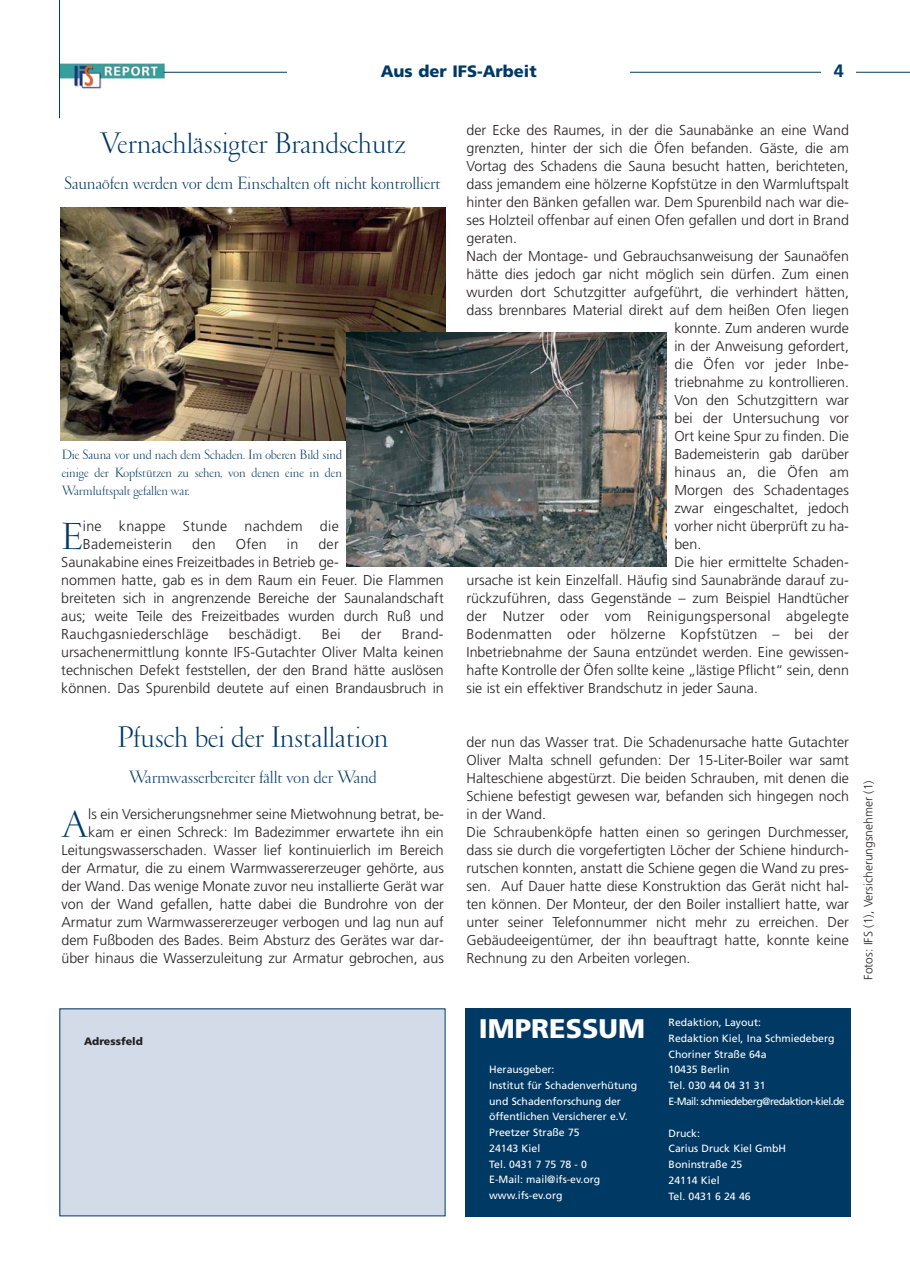
<style>
.page{position:relative;width:910px;height:1280px;background:#fff}
.page>*{position:absolute;margin:0;border:0;box-sizing:border-box;transform-origin:0 0}
.t1{font:300 37.95px "Garamond";color:#003964}
.t2{font:300 30px "Garamond";color:#003964}
.t3{font:900 27px "Frutiger";color:#fff}
.t4{font:300 18px "Garamond";color:#003964}
.t5{font:700 18px "Frutiger";color:#003964}
.t6{font:900 16.5px "Frutiger";color:#003964}
.t7{font:300 14.25px/18px "Frutiger";color:#231f20}
.t8{font:300 14.25px/18px "Frutiger";letter-spacing:.02em;color:#231f20}
.t9{font:300 13.5px/18px "Garamond";color:#003964;text-align:justify}
.t10{font:300 12px "Frutiger";color:#231f20}
.t11{font:900 10.65px "Frutiger";color:#231f20}
.t12{font:10.5px/15.8px "Frutiger";color:#fff}
</style>
<div class="page">
<div style="left:465px;top:1008px;width:385px;height:208px;background:#003964"></div>
<div style="left:60px;top:1009px;width:385px;height:207px;background:#d3dbe8"></div>
<img style="left:60px;top:63px;width:104px;height:27px">
<hr style="left:164px;top:72px;width:746px;height:1px;background:#003964">
<div style="left:822px;top:62px;width:34px;height:27px;background:#fff"></div>
<hr style="left:59px;top:0;width:1px;height:118px;background:#003964">
<div style="left:287px;top:63px;width:343px;height:21px;background:#fff"></div>
<img style="left:61px;top:208px;width:385px;height:232px">
<img style="left:346px;top:333px;width:321px;height:233px">
<p class="t6" style="left:381px;top:65px;width:157px">Aus der IFS-Arbeit</p>
<p class="t5" style="left:834px;top:64px;width:12px">4</p>
<p class="t2" style="left:100px;top:131px;width:307px">Vernachlässigter Brandschutz</p>
<p class="t4" style="left:64px;top:176px;width:378px">Saunaöfen werden vor dem Einschalten oft nicht kontrolliert</p>
<p class="t9" style="left:62px;top:447px;width:282px">Die Sauna vor und nach dem Schaden. Im oberen Bild sind einige der Kopfstützen zu sehen, von denen eine in den Warmluftspalt gefallen war.</p>
<p class="t1" style="left:61px;top:521px;width:23px">E</p>
<p class="t8" style="left:83px;top:518px;width:257px">ine knappe Stunde nachdem die<br>Bademeisterin</p>
<p class="t7" style="left:192px;top:536px;width:25px">den</p>
<p class="t7" style="left:236px;top:536px;width:33px">Ofen</p>
<p class="t7" style="left:287px;top:536px;width:13px">in</p>
<p class="t7" style="left:61px;top:536px;width:384px;text-indent:257px">der<br>Saunakabine eines Freizeitbades in Betrieb ge-<br>nommen hatte, gab es in dem Raum ein Feuer. Die Flammen breiteten sich in angrenzende Bereiche der Saunalandschaft aus; weite Teile des Freizeitbades wurden durch Ruß und Rauchgasniederschläge</p>
<p class="t7" style="left:61px;top:626px;width:384px;text-align:justify;text-indent:340px">Brand&shy;ursachenermittlung konnte IFS-Gutachter Oliver Malta keinen technischen Defekt feststellen, der den Brand hätte auslösen können. Das Spurenbild deutete auf einen Brandausbruch in</p>
<p class="t8" style="left:229px;top:626px;width:74px">beschädigt.</p>
<p class="t7" style="left:322px;top:626px;width:20px">Bei</p>
<p class="t7" style="left:361px;top:626px;width:22px">der</p>
<p class="t2" style="left:117px;top:725px;width:273px">Pfusch bei der Installation</p>
<p class="t4" style="left:129px;top:770px;width:250px">Warmwasserbereiter fällt von der Wand</p>
<p class="t7" style="left:61px;top:806px;width:384px;text-align:right">ls ein Versicherungsnehmer seine Mietwohnung betrat, be&shy;kam er einen Schreck: Im Badezimmer erwartete ihn ein Leitungswasserschaden. Wasser lief kontinuierlich im Bereich der Armatur, die zu einem Warmwassererzeuger gehörte, aus der Wand. Das wenige Monate zuvor neu installierte Gerät war von der Wand gefallen, hatte dabei die Bundrohre von der Armatur zum Warmwassererzeuger verbogen und lag nun auf dem Fußboden des Bades. Beim Absturz des Gerätes war dar&shy;über hinaus die Wasserzuleitung zur Armatur gebrochen, aus</p>
<p class="t1" style="left:61px;top:809px;width:28px">A</p>
<p class="t11" style="left:84px;top:1037px;width:60px">Adressfeld</p>
<p class="t7" style="left:466px;top:122px;width:384px">der Ecke des Raumes, in der die Saunabänke an eine Wand</p>
<p class="t7" style="left:466px;top:140px;width:384px">grenzten, hinter der sich die Öfen befanden. Gäste, die am</p>
<p class="t7" style="left:466px;top:158px;width:384px">Vortag des Schadens die Sauna besucht hatten, berichteten,</p>
<p class="t7" style="left:466px;top:176px;width:384px">dass jemandem eine hölzerne Kopfstütze in den Warmluftspalt</p>
<p class="t7" style="left:466px;top:194px;width:384px">hinter den Bänken gefallen war. Dem Spurenbild nach war die-</p>
<p class="t7" style="left:466px;top:212px;width:384px">ses Holzteil offenbar auf einen Ofen gefallen und dort in Brand</p>
<p class="t7" style="left:466px;top:230px;width:52px">geraten.</p>
<p class="t7" style="left:466px;top:248px;width:384px">Nach der Montage- und Gebrauchsanweisung der Saunaöfen</p>
<p class="t7" style="left:466px;top:266px;width:384px">hätte dies jedoch gar nicht möglich sein dürfen. Zum einen</p>
<p class="t7" style="left:466px;top:284px;width:384px">wurden dort Schutzgitter aufgeführt, die verhindert hätten,</p>
<p class="t7" style="left:466px;top:302px;width:384px">dass brennbares Material direkt auf dem heißen Ofen liegen</p>
<p class="t7" style="left:674px;top:320px;width:176px">konnte. Zum anderen wurde</p>
<p class="t7" style="left:674px;top:338px;width:176px">in der Anweisung gefordert,</p>
<p class="t8" style="left:674px;top:356px;width:176px">die Öfen vor jeder Inbe-</p>
<p class="t7" style="left:674px;top:374px;width:176px">triebnahme zu kontrollieren.</p>
<p class="t7" style="left:674px;top:392px;width:176px">Von den Schutzgittern war</p>
<p class="t7" style="left:674px;top:410px;width:176px">bei der Untersuchung vor</p>
<p class="t7" style="left:674px;top:428px;width:176px">Ort keine Spur zu finden. Die</p>
<p class="t7" style="left:674px;top:446px;width:176px">Bademeisterin gab darüber</p>
<p class="t8" style="left:674px;top:464px;width:176px">hinaus an, die Öfen am</p>
<p class="t7" style="left:674px;top:482px;width:176px">Morgen des Schadentages</p>
<p class="t7" style="left:674px;top:500px;width:176px">zwar eingeschaltet, jedoch</p>
<p class="t7" style="left:674px;top:518px;width:176px">vorher nicht überprüft zu ha-</p>
<p class="t7" style="left:674px;top:536px;width:28px">ben.</p>
<p class="t7" style="left:674px;top:554px;width:176px">Die hier ermittelte Schaden-</p>
<p class="t7" style="left:466px;top:572px;width:384px">ursache ist kein Einzelfall. Häufig sind Saunabrände darauf zu-</p>
<p class="t7" style="left:466px;top:590px;width:384px">rückzuführen, dass Gegenstände – zum Beispiel Handtücher</p>
<p class="t8" style="left:466px;top:608px;width:384px">der Nutzer oder vom Reinigungspersonal abgelegte</p>
<p class="t8" style="left:466px;top:626px;width:384px">Bodenmatten oder hölzerne Kopfstützen – bei der</p>
<p class="t7" style="left:466px;top:644px;width:384px">Inbetriebnahme der Sauna entzündet werden. Eine gewissen-</p>
<p class="t7" style="left:466px;top:662px;width:384px">hafte Kontrolle der Öfen sollte keine „lästige Pflicht“ sein, denn</p>
<p class="t7" style="left:466px;top:680px;width:293px">sie ist ein effektiver Brandschutz in jeder Sauna.</p>
<p class="t7" style="left:466px;top:734px;width:384px">der nun das Wasser trat. Die Schadenursache hatte Gutachter Oliver Malta schnell gefunden: Der 15-Liter-Boiler war samt Halteschiene abgestürzt. Die beiden Schrauben, mit denen die Schiene befestigt gewesen war, befanden sich hingegen noch in der Wand.<br>Die Schraubenköpfe hatten einen so geringen Durchmesser, dass sie durch die vorgefertigten Löcher der Schiene hindurch&shy;rutschen konnten, anstatt die Schiene gegen die Wand zu pres&shy;sen. Auf Dauer hatte diese Konstruktion das Gerät nicht hal&shy;ten können. Der Monteur, der den Boiler installiert hatte, war unter seiner Telefonnummer nicht mehr zu erreichen. Der Gebäudeeigentümer, der ihn beauftragt hatte, konnte keine Rechnung zu den Arbeiten vorlegen.</p>
<p class="t10" style="left:863px;top:980px;width:201px;rotate:-90deg">Fotos: IFS (1), Versicherungsnehmer (1)</p>
<p class="t3" style="left:479px;top:1018px;width:168px">IMPRESSUM</p>
<p class="t12" style="left:489px;top:1062px;width:150px">Herausgeber:<br>Institut für Schadenverhütung und Schadenforschung der öffentlichen Versicherer e.V.<br>Preetzer Straße 75<br>24143 Kiel<br>Tel. 0431 7 75 78 - 0<br>E-Mail: mail@ifs-ev.org www.ifs-ev.org</p>
<p class="t12" style="left:669px;top:1015px;width:178px">Redaktion, Layout:<br>Redaktion Kiel, Ina Schmiedeberg<br>Choriner Straße 64a<br>10435 Berlin<br>Tel. 030 44 04 31 31<br>E-Mail: schmiedeberg@redaktion-kiel.de</p>
<p class="t12" style="left:669px;top:1126px;width:119px">Druck:<br>Carius Druck Kiel GmbH<br>Boninstraße 25<br>24114 Kiel<br>Tel. 0431 6 24 46</p>
</div>
